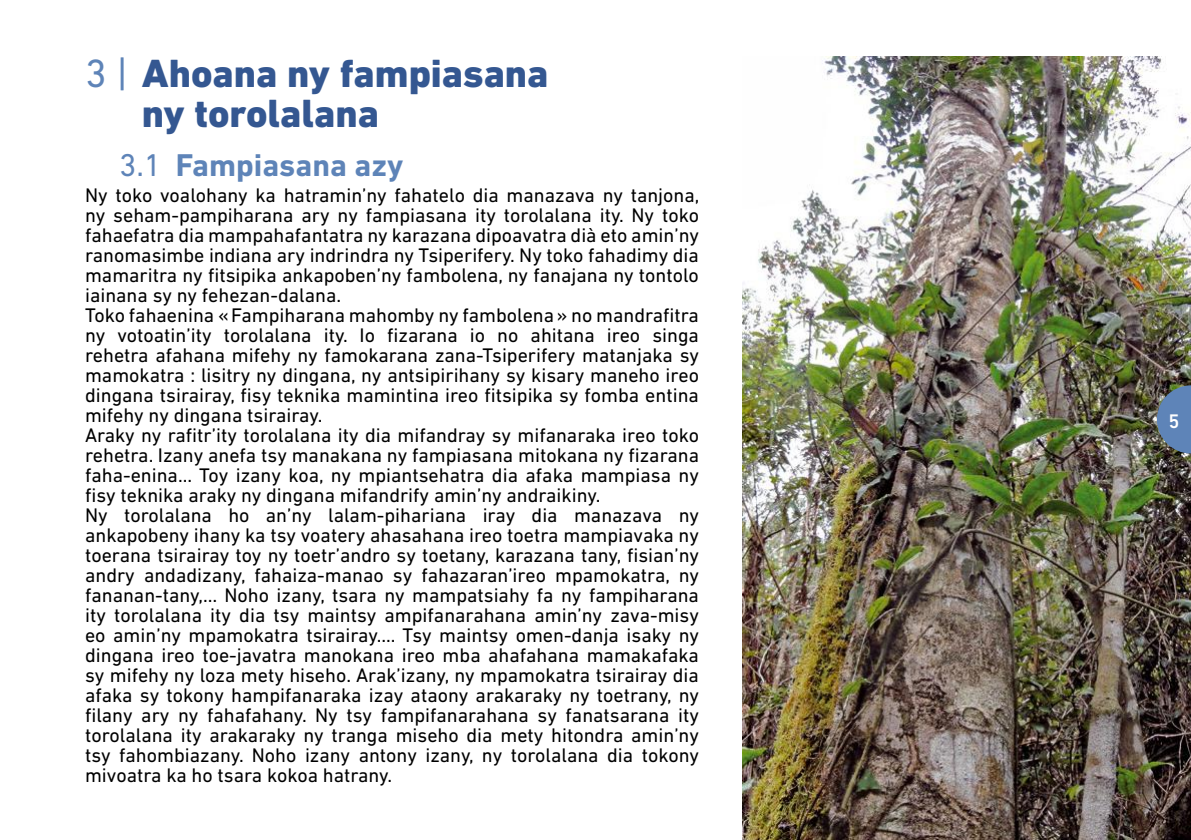
<style>
.page{position:relative;width:1191px;height:840px;background:#fff}
.page>*{position:absolute;margin:0;border:0;box-sizing:border-box;transform-origin:0 0}
.t1{font:800 40px/40px "DIN Next LT Pro";color:#345791}
.t2{font:700 32px "DIN Next LT Pro";color:#5e84b8}
.t3{font:20px/20px "DIN Next LT Pro";color:#000}
.t4{font:500 20px "DIN Next LT Pro";color:#fff}
.s1{font-weight:400;color:#5e84b8}
.s2{font-weight:400}
</style>
<div class="page">
<img style="left:743px;top:57px;width:448px;height:782px">
<svg style="left:1157px;top:385px;width:34px;height:68px;background:#5c799e"></svg>
<h1 class="t1" style="left:142px;top:53px;width:408px;text-indent:-57px"><span class="s1">3 |</span> Ahoana ny fampiasana ny torolalana</h1>
<h2 class="t2" style="left:119px;top:146px;width:286px"><span class="s2">3.1</span> Fampiasana azy</h2>
<p class="t3" style="left:85px;top:184px;width:616px">Ny toko voalohany ka hatramin’ny fahatelo dia manazava ny tanjona, ny seham-pampiharana ary ny fampiasana ity torolalana ity. Ny toko fahaefatra dia mampahafantatra ny karazana dipoavatra dià eto amin’ny ranomasimbe indiana ary indrindra ny Tsiperifery. Ny toko fahadimy dia mamaritra ny fitsipika ankapoben’ny fambolena, ny fanajana ny tontolo iainana sy ny fehezan-dalana.<br>Toko fahaenina «Fampiharana mahomby ny fambolena» no mandrafitra ny votoatin’ity torolalana ity. Io fizarana io no ahitana ireo singa rehetra afahana mifehy ny famokarana zana-Tsiperifery matanjaka sy mamokatra : lisitry ny dingana, ny antsipirihany sy kisary maneho ireo dingana tsirairay, fisy teknika mamintina ireo fitsipika sy fomba entina mifehy ny dingana tsirairay.<br>Araky ny rafitr’ity torolalana ity dia mifandray sy mifanaraka ireo toko rehetra. Izany anefa tsy manakana ny fampiasana mitokana ny fizarana faha-enina... Toy izany koa, ny mpiantsehatra dia afaka mampiasa ny fisy teknika araky ny dingana mifandrify amin’ny andraikiny.<br>Ny torolalana ho an’ny lalam-pihariana iray dia manazava ny ankapobeny ihany ka tsy voatery ahasahana ireo toetra mampiavaka ny toerana tsirairay toy ny toetr’andro sy toetany, karazana tany, fisian’ny andry andadizany, fahaiza-manao sy fahazaran’ireo mpamokatra, ny fananan-tany,… Noho izany, tsara ny mampatsiahy fa ny fampiharana ity torolalana ity dia tsy maintsy ampifanarahana amin’ny zava-misy eo amin’ny mpamokatra tsirairay.... Tsy maintsy omen-danja isaky ny dingana ireo toe-javatra manokana ireo mba ahafahana mamakafaka sy mifehy ny loza mety hiseho. Arak’izany, ny mpamokatra tsirairay dia afaka sy tokony hampifanaraka izay ataony arakaraky ny toetrany, ny filany ary ny fahafahany. Ny tsy fampifanarahana sy fanatsarana ity torolalana ity arakaraky ny tranga miseho dia mety hitondra amin’ny tsy fahombiazany. Noho izany antony izany, ny torolalana dia tokony mivoatra ka ho tsara kokoa hatrany.</p>
<p class="t4" style="left:1168px;top:409px;width:12px">5</p>
</div>
